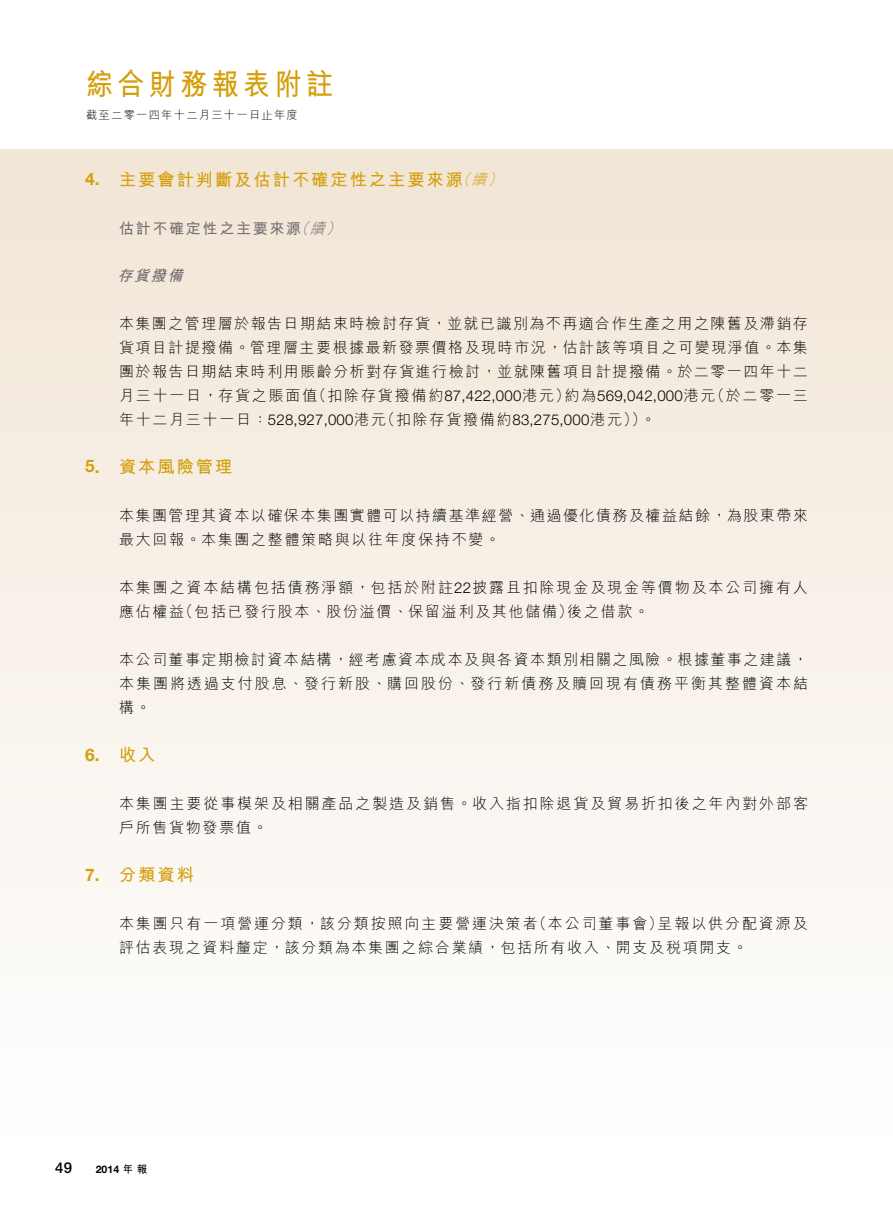
<style>
.page{position:relative;width:893px;height:1212px;background:#fff}
.page>*{position:absolute;margin:0;border:0;box-sizing:border-box;transform-origin:0 0}
.t1{font:700 30px "M Hei HK";letter-spacing:.165em;color:#d49f0b;scale:.9 1}
.t2{font:700 17.25px "M Hei HK";letter-spacing:.115em;color:#d49f0b}
.t3{font:700 17.25px "Helvetica Neue";color:#d49f0b}
.t4{font:300 15px/24px "M Hei HK";letter-spacing:.115em;color:#000}
.t5{font:300 15px "Helvetica Neue";letter-spacing:.015em;color:#000}
.t6{font:700 15px "M Hei HK";letter-spacing:.115em;color:#727171}
.t7{font:italic 700 15px "M Hei HK";color:#727171}
.t8{font:italic 300 15px "M Hei HK";color:#d49f0b}
.t9{font:italic 300 15px "M Hei HK";color:#727171}
.t10{font:500 15px "Helvetica Neue";color:#000}
.t11{font:300 11.25px "M Hei HK";letter-spacing:.115em;color:#000}
.t12{font:700 10.5px "Helvetica Neue";color:#000}
.s1{font-family:"Helvetica Neue"}
.s2{font-family:"M Hei HK"}
</style>
<div class="page">
<div style="left:0;top:149px;width:892px;height:1063px;background:linear-gradient(to bottom,#f1e5d6,#fff)"></div>
<div style="left:0;top:1137px;width:892px;height:75px;background:#fff"></div>
<h1 class="t1" style="left:86px;top:62px;width:276px">綜合財務報表附註</h1>
<p class="t11" style="left:86px;top:107px;width:213px">截至二零一四年十二月三十一日止年度</p>
<p class="t3" style="left:85px;top:168px;width:16px">4.</p>
<p class="t3" style="left:85px;top:456px;width:16px">5.</p>
<p class="t3" style="left:85px;top:744px;width:16px">6.</p>
<p class="t3" style="left:85px;top:864px;width:16px">7.</p>
<p class="t2" style="left:119px;top:167px;width:345px">主要會計判斷及估計不確定性之主要來源</p>
<p class="t8" style="left:472px;top:169px;width:22px">續</p>
<p class="t8" style="left:456px;top:169px;width:22px">（</p>
<p class="t8" style="left:488px;top:169px;width:22px">(</p>
<p class="t9" style="left:310px;top:217px;width:22px">續</p>
<p class="t9" style="left:294px;top:217px;width:22px">（</p>
<p class="t9" style="left:326px;top:217px;width:22px">(</p>
<p class="t6" style="left:119px;top:217px;width:184px">估計不確定性之主要來源</p>
<p class="t7" style="left:118px;top:265px;width:72px">存貨撥備</p>
<p class="t4" style="left:119px;top:311px;width:690px;text-align:right">本集團之管理層於報告日期結束時檢討存貨，並就已識別為不再適合作生產之用之陳舊及滯銷存貨項目計提撥備。管理層主要根據最新發票價格及現時市況，估計該等項目之可變現淨值。本集團於報告日期結束時利用賬齡分析對存貨進行檢討，並就陳舊項目計提撥備。於二零一四年十二（於二零一三</p>
<p class="t4" style="left:311px;top:383px;width:260px">（扣除存貨撥備約<span class="s1">87,422,000</span>港元）</p>
<p class="t4" style="left:119px;top:383px;width:200px">月三十一日，存貨之賬面值</p>
<p class="t5" style="left:564px;top:386px;width:153px"><span class="s2">約為</span>569,042,000<span class="s2">港元</span></p>
<p class="t4" style="left:380px;top:407px;width:268px">（扣除存貨撥備約<span class="s1">83,275,000</span>港元 ((</p>
<p class="t4" style="left:119px;top:407px;width:269px">年十二月三十一日：<span class="s1">528,927,000</span>港元</p>
<p class="t2" style="left:119px;top:454px;width:115px">資本風險管理</p>
<p class="t4" style="left:641px;top:407px;width:16px">。</p>
<p class="t4" style="left:119px;top:503px;width:690px">本集團管理其資本以確保本集團實體可以持續基準經營、通過優化債務及權益結餘，為股東帶來最大回報。本集團之整體策略與以往年度保持不變。</p>
<p class="t4" style="left:567px;top:575px;width:242px;text-indent:-448px">本集團之資本結構包括債務淨額，包括於附註<span class="s1">22</span>披露且扣除現金及現金等價物及本公司擁有人後之借款。</p>
<p class="t4" style="left:178px;top:599px;width:396px">（包括已發行股本、股份溢價、保留溢利及其他儲備）</p>
<p class="t4" style="left:119px;top:599px;width:67px">應佔權益</p>
<p class="t4" style="left:119px;top:647px;width:691px;text-align:justify">本公司董事定期檢討資本結構，經考慮資本成本及與各資本類別相關之風險。根據董事之建議，本集團將透過支付股息、發行新股、購回股份、發行新債務及贖回現有債務平衡其整體資本結構。</p>
<p class="t2" style="left:119px;top:742px;width:38px">收入</p>
<p class="t4" style="left:119px;top:791px;width:690px">本集團主要從事模架及相關產品之製造及銷售。收入指扣除退貨及貿易折扣後之年內對外部客戶所售貨物發票值。</p>
<p class="t2" style="left:119px;top:862px;width:76px">分類資料</p>
<p class="t4" style="left:532px;top:911px;width:133px">（本公司董事會）</p>
<p class="t4" style="left:119px;top:911px;width:630px">本集團只有一項營運分類，該分類按照向主要營運決策者<br>評估表現之資料釐定，該分類為本集團之綜合業績，包括所有收入、開支及稅項開支。</p>
<p class="t4" style="left:658px;top:911px;width:152px">呈報以供分配資源及</p>
<p class="t10" style="left:55px;top:1158px;width:19px">49</p>
<p class="t12" style="left:96px;top:1162px;width:53px">2014 <span class="s2">年報</span></p>
</div>
